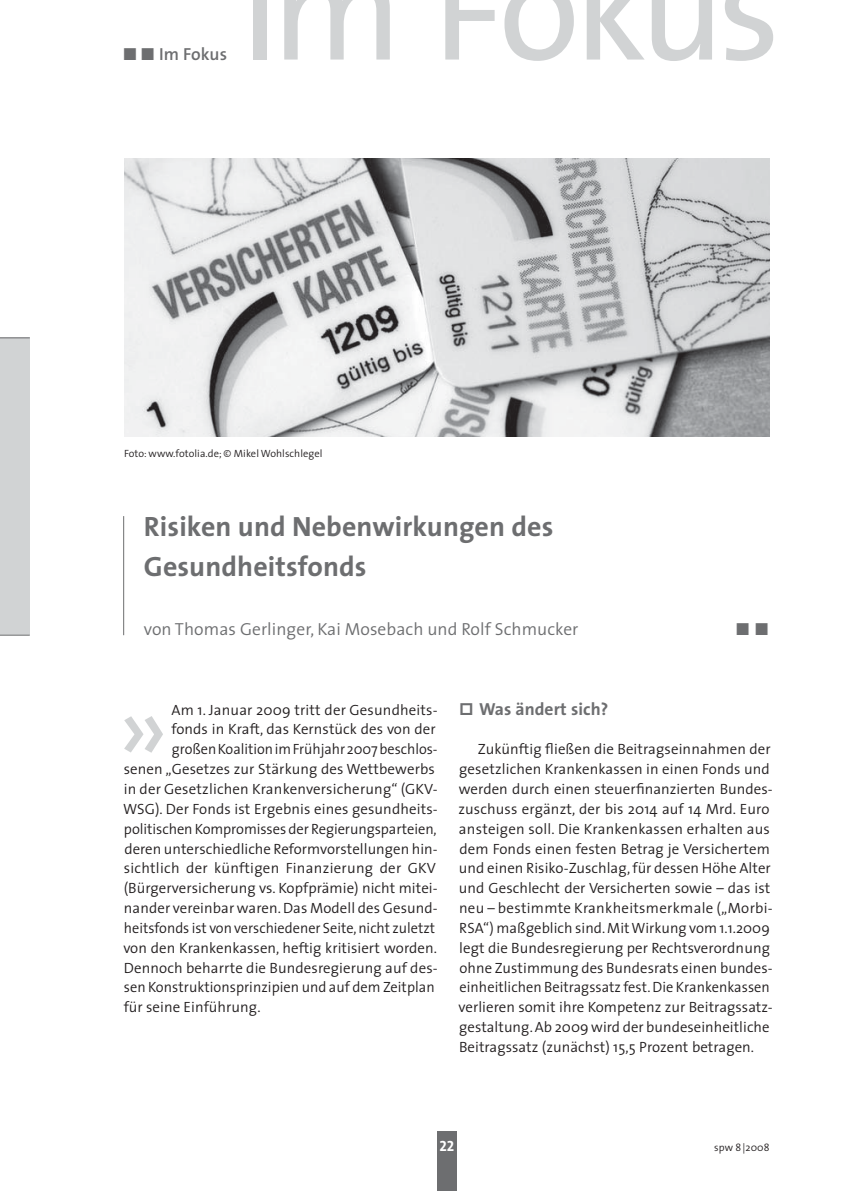
<style>
.page{position:relative;width:844px;height:1191px;background:#fff}
.page>*{position:absolute;margin:0;border:0;box-sizing:border-box;transform-origin:0 0}
.t1{font:101.5px "The Sans";color:#d1d3d4}
.t2{font:700 28px/39.7px "The Sans";letter-spacing:.005em;color:#6d6e70}
.t3{font:300 17.5px "The Sans";letter-spacing:.005em;color:#6d6e70}
.t4{font:700 17.5px "The Sans";letter-spacing:.005em;color:#6d6e70}
.t5{font:600 17.5px "The Sans";letter-spacing:.005em;color:#6d6e70}
.t6{font:17.5px "The Sans Bold Expert";color:#6d6e70}
.t7{font:300 14.88px/19.8px "The Sans";letter-spacing:.005em;color:#231f20}
.t8{font:300 14.88px "The Sans";letter-spacing:.005em;color:#231f20;scale:.96 1}
.t9{font:14.88px "The Sans Bold Caps";color:#fff}
.t10{font:300 10.5px "The Sans";letter-spacing:.005em;color:#231f20}
.s1{font-family:"The Sans Bold Expert";font-weight:400}
</style>
<div class="page">
<div style="left:437px;top:1131px;width:19px;height:60px;background:#6d6e70"></div>
<div style="left:0;top:337px;width:30px;height:298px;background:#d1d3d4"></div>
<hr style="left:0;top:337px;width:30px;height:1px;background:#6d6e70">
<hr style="left:0;top:635px;width:30px;height:1px;background:#6d6e70">
<div style="left:252px;top:0;width:14px;height:60px;background:#d1d3d4"></div>
<svg style="left:284px;top:0;width:106px;height:60px"></svg>
<svg style="left:445px;top:0;width:49px;height:60px"></svg>
<svg style="left:504px;top:0;width:69px;height:61px"></svg>
<svg style="left:586px;top:0;width:58px;height:60px"></svg>
<svg style="left:651px;top:0;width:60px;height:61px"></svg>
<svg style="left:725px;top:0;width:48px;height:61px"></svg>
<img style="left:124px;top:159px;width:645px;height:278px">
<hr style="left:123px;top:516px;width:1px;height:119px;background:#6d6e70">
<p class="t5" style="left:122px;top:47px;width:106px"><span class="s1">ó ó</span> Im Fokus</p>
<p class="t10" style="left:124px;top:449px;width:200px">Foto: www.fotolia.de; © Mikel Wohlschlegel</p>
<h2 class="t2" style="left:144px;top:509px;width:411px">Risiken und Nebenwirkungen des<br>Gesundheitsfonds</h2>
<p class="t3" style="left:144px;top:623px;width:436px">von Thomas Gerlinger, Kai Mosebach und Rolf Schmucker</p>
<p class="t6" style="left:734px;top:619px;width:36px">ó ó</p>
<p class="t7" style="left:171px;top:701px;width:267px">Am 1. Januar 2009 tritt der Gesundheits-</p>
<p class="t7" style="left:171px;top:721px;width:266px">fonds in Kraft, das Kernstück des von der</p>
<p class="t8" style="left:172px;top:744px;width:278px">großen Koalition im Frühjahr 2007 beschlos-</p>
<p class="t7" style="left:124px;top:760px;width:312px">senen „Gesetzes zur Stärkung des Wettbewerbs</p>
<p class="t7" style="left:124px;top:780px;width:315px">in der Gesetzlichen Krankenversicherung“ (GKV-</p>
<p class="t7" style="left:123px;top:800px;width:316px">WSG). Der Fonds ist Ergebnis eines gesundheits-</p>
<p class="t7" style="left:124px;top:820px;width:314px">politischen Kompromisses der Regierungsparteien,</p>
<p class="t7" style="left:124px;top:840px;width:315px">deren unterschiedliche Reformvorstellungen hin-</p>
<p class="t7" style="left:124px;top:860px;width:314px">sichtlich der künftigen Finanzierung der GKV</p>
<p class="t7" style="left:124px;top:880px;width:315px">(Bürgerversicherung vs. Kopfprämie) nicht mitei-</p>
<p class="t7" style="left:124px;top:899px;width:315px">nander vereinbar waren. Das Modell des Gesund-</p>
<p class="t8" style="left:124px;top:922px;width:325px">heitsfonds ist von verschiedener Seite, nicht zuletzt</p>
<p class="t7" style="left:123px;top:939px;width:315px">von den Krankenkassen, heftig kritisiert worden.</p>
<p class="t7" style="left:124px;top:959px;width:315px">Dennoch beharrte die Bundesregierung auf des-</p>
<p class="t7" style="left:124px;top:979px;width:312px">sen Konstruktionsprinzipien und auf dem Zeitplan</p>
<p class="t7" style="left:124px;top:999px;width:138px">für seine Einführung.</p>
<h1 class="t1" style="left:117px;top:687px;width:53px">»</h1>
<p class="t4" style="left:459px;top:702px;width:151px"><span class="s1">ò</span> Was ändert sich?</p>
<p class="t7" style="left:458px;top:741px;width:316px;text-indent:19px">Zukünftig fließen die Beitragseinnahmen der gesetzlichen Krankenkassen in einen Fonds und werden durch einen steuerfinanzierten Bundes&shy;zuschuss ergänzt, der bis 2014 auf 14 Mrd. Euro ansteigen soll. Die Krankenkassen erhalten aus dem Fonds einen festen Betrag je Versichertem und einen Risiko-Zuschlag, für dessen Höhe Alter und Geschlecht der Versicherten sowie – das ist neu – bestimmte Krankheitsmerkmale („Morbi-RSA“) maßgeblich sind. Mit Wirkung vom 1.1.2009 legt die Bundesregierung per Rechtsverordnung ohne Zustimmung des Bundesrats einen bundes&shy;einheitlichen Beitragssatz fest. Die Krankenkassen verlieren somit ihre Kompetenz zur Beitragssatz&shy;gestaltung. Ab 2009 wird der bundeseinheitliche Beitragssatz (zunächst) 15,5 Prozent betragen.</p>
<p class="t9" style="left:439px;top:1137px;width:16px">22</p>
<p class="t10" style="left:714px;top:1144px;width:57px">spw 8 |2008</p>
</div>
